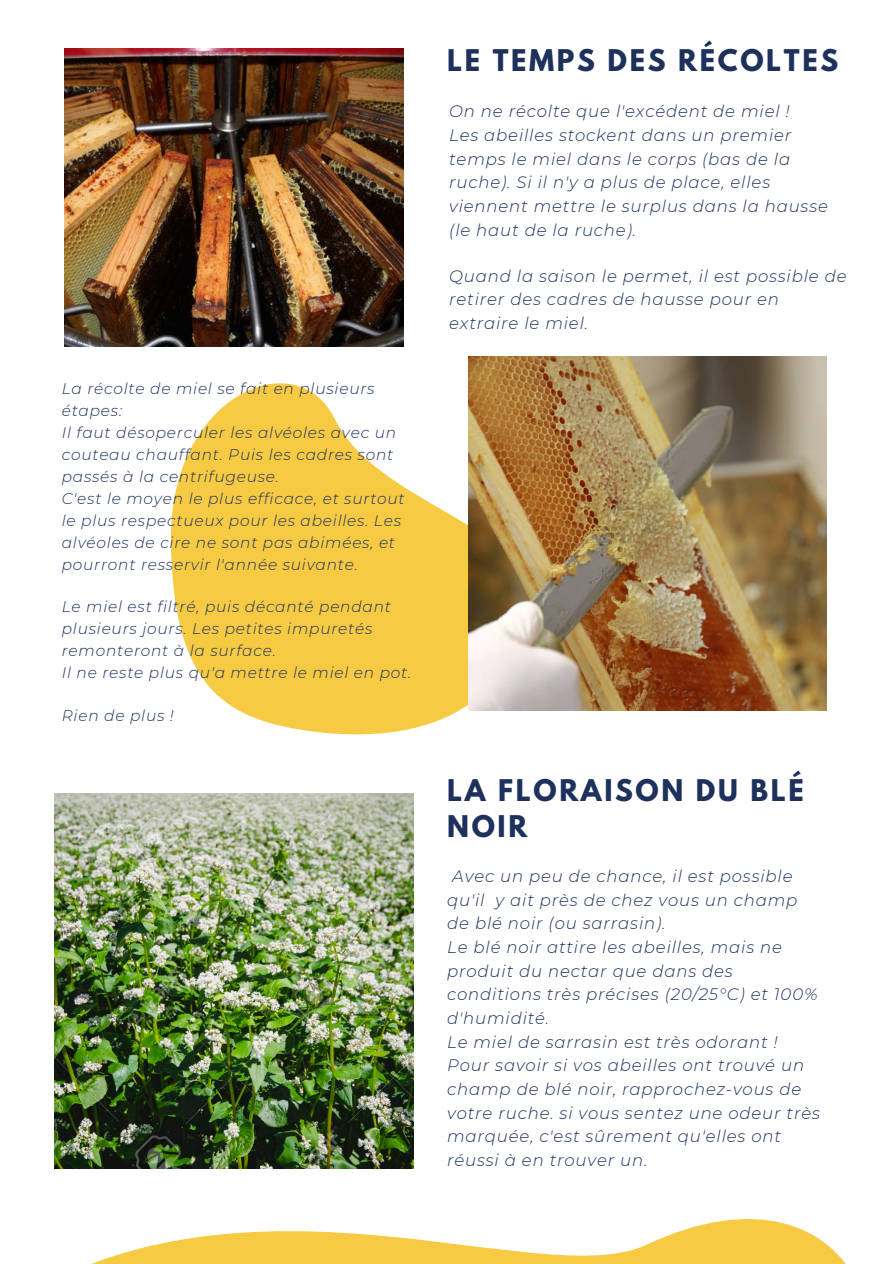
<style>
.page{position:relative;width:894px;height:1264px;background:#fff}
.page>*{position:absolute;margin:0;border:0;box-sizing:border-box;transform-origin:0 0}
.t1{font:700 26.55px/36px "League Spartan";letter-spacing:.1em;color:#1e315c}
.t2{font:italic 300 16.5px/23.7px "Montserrat";letter-spacing:.05em;color:#1e315c}
.t3{font:italic 300 15.45px/22px "Montserrat";letter-spacing:.05em;color:#1e315c}
</style>
<div class="page">
<img style="left:55px;top:793px;width:358px;height:187px">
<svg style="left:169px;top:340px;width:357px;height:395px;fill:#f6ca43"></svg>
<img style="left:65px;top:49px;width:338px;height:297px">
<img style="left:468px;top:357px;width:358px;height:353px">
<img style="left:54px;top:980px;width:791px;height:283px">
<p class="t3" style="left:62px;top:377px;width:314px">La récolte de miel se fait en plusieurs étapes:</p>
<p class="t3" style="left:62px;top:421px;width:336px">Il faut désoperculer les alvéoles avec un couteau chauffant. Puis les cadres sont passés à la centrifugeuse.</p>
<p class="t3" style="left:62px;top:487px;width:344px">C'est le moyen le plus efficace, et surtout le plus respectueux pour les abeilles. Les alvéoles de cire ne sont pas abimées, et pourront resservir l'année suivante.</p>
<p class="t3" style="left:62px;top:596px;width:330px">Le miel est filtré, puis décanté pendant plusieurs jours. Les petites impuretés remonteront à la surface.</p>
<p class="t3" style="left:62px;top:662px;width:351px">Il ne reste plus qu'a mettre le miel en pot.</p>
<p class="t3" style="left:62px;top:704px;width:113px">Rien de plus !</p>
<p class="t1" style="left:447px;top:45px;width:392px">LE TEMPS DES RÉCOLTES</p>
<p class="t2" style="left:449px;top:99px;width:342px">On ne récolte que l'excédent de miel !</p>
<p class="t2" style="left:449px;top:123px;width:380px">Les abeilles stockent dans un premier temps le miel dans le corps (bas de la ruche). Si il n'y a plus de place, elles viennent mettre le surplus dans la hausse (le haut de la ruche).</p>
<p class="t2" style="left:449px;top:264px;width:399px">Quand la saison le permet, il est possible de retirer des cadres de hausse pour en extraire le miel.</p>
<p class="t1" style="left:447px;top:776px;width:358px">LA FLORAISON DU BLÉ<br>NOIR</p>
<p class="t2" style="left:447px;top:864px;width:351px;text-indent:5px">Avec un peu de chance, il est possible qu'il y ait près de chez vous un champ de blé noir (ou sarrasin).</p>
<p class="t2" style="left:447px;top:935px;width:372px">Le blé noir attire les abeilles, mais ne produit du nectar que dans des conditions très précises (20/25°C) et 100% d'humidité.</p>
<p class="t2" style="left:447px;top:1029px;width:332px">Le miel de sarrasin est très odorant !</p>
<p class="t2" style="left:447px;top:1053px;width:374px">Pour savoir si vos abeilles ont trouvé un champ de blé noir, rapprochez-vous de votre ruche. si vous sentez une odeur très marquée, c'est sûrement qu'elles ont réussi à en trouver un.</p>
</div>
